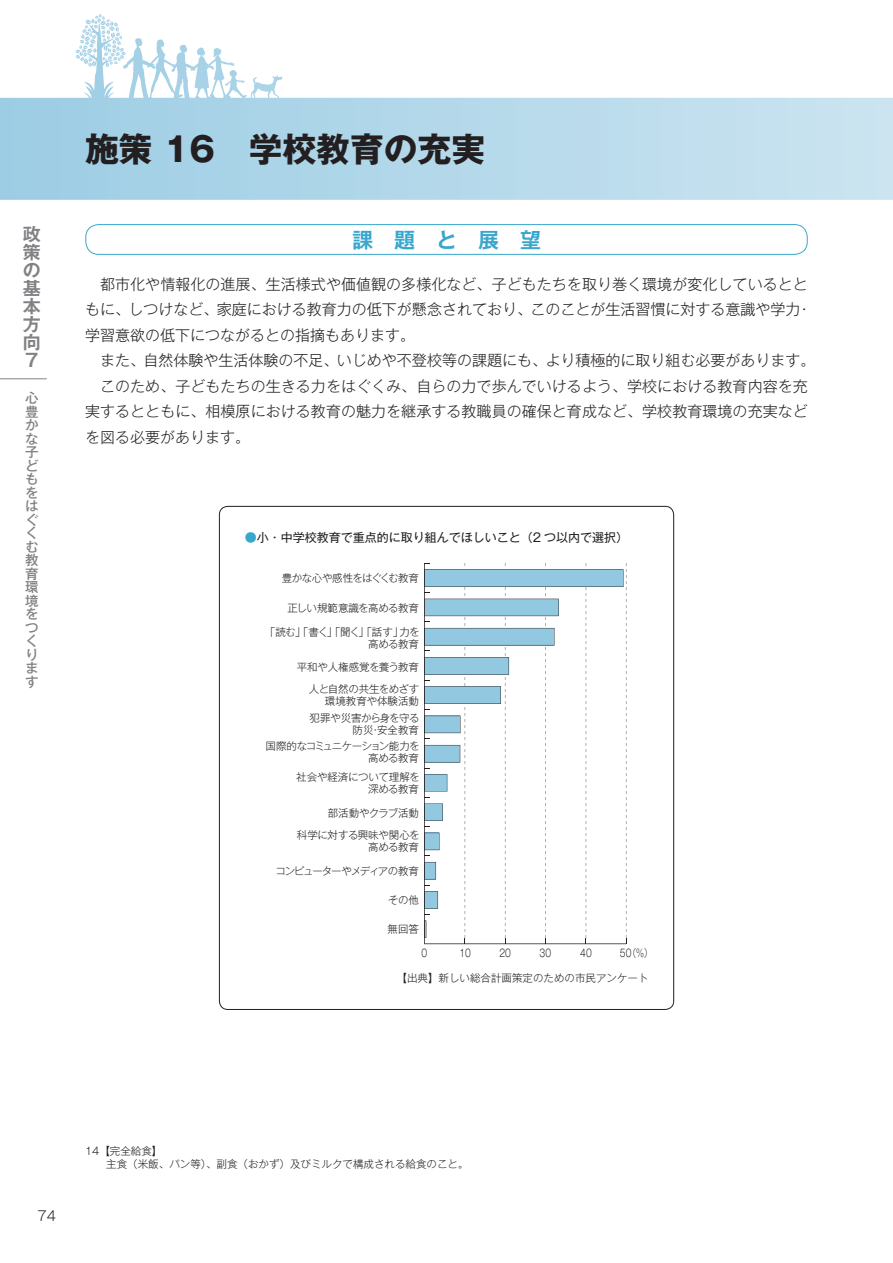
<style>
.page{position:relative;width:893px;height:1263px;background:#fff}
.page>*{position:absolute;margin:0;border:0;box-sizing:border-box;transform-origin:0 0}
.t1{font:33.75px "Gothic MB101 Pr 5 Bold 90 msp RKSJ V";color:#231f20}
.t2{font:21px "Gothic MB101 Pr 5 De Bold 90 msp RKSJ H";color:#39a7cc}
.t3{font:18px/18px "Gothic MB101 Pr 5 De Bold 90 msp RKSJ H";color:#808285;text-align:justify}
.t4{font:15px/25.5px "Gothic MB101 Pr 5 Light 90 msp RKSJ H";letter-spacing:.005em;color:#231f20}
.t5{font:13.5px/13.5px "Gothic MB101 Pr 5 Medium 90 msp RKSJ H";color:#808285}
.t6{font:13.5px "Gothic MB101 Pr 5 Light 90 msp RKSJ H";color:#231f20}
.t7{font:12px "Gothic MB101 Pr 5 Regular 90 msp RKSJ H";color:#231f20}
.t8{font:10.5px/12px "Gothic MB101 Pr 5 Light 90 msp RKSJ H";letter-spacing:-.015em;color:#231f20;text-align:right}
.t9{font:10.5px/12px "Gothic MB101 Pr 5 Light 90 msp RKSJ H";letter-spacing:-.06em;color:#231f20;text-align:right}
.t10{font:10.5px/12px "Gothic MB101 Pr 5 Light 90 msp RKSJ H";letter-spacing:-.07em;color:#231f20;text-align:right}
.t11{font:10.5px "Gothic MB101 Pr 5 Light 90 msp RKSJ H";letter-spacing:-.115em;color:#231f20}
.t12{font:10.5px "Gothic MB101 Pr 5 Light 90 msp RKSJ H";letter-spacing:-.015em;color:#231f20;scale:.8 1}
.t13{font:10.5px "Gothic MB101 Pr 5 Light 90 msp RKSJ H";letter-spacing:-.035em;color:#231f20}
.s1{color:#39a7cc}
</style>
<div class="page">
<svg style="left:0;top:14px;width:893px;height:186px"></svg>
<hr style="left:0;top:378px;width:47px;height:1px;background:#808285">
<div style="left:85px;top:224px;width:723px;height:31px;border:1px solid #39a7cc;border-radius:13px"></div>
<svg style="left:424px;top:563px;width:203px;height:381px"></svg>
<p class="t3" style="left:23px;top:228px;width:19px">政策の基本方向７</p>
<p class="t5" style="left:25px;top:393px;width:15px">心豊かな子どもをはぐくむ教育環境をつくります</p>
<h1 class="t1" style="left:85px;top:136px;width:401px">施策 16　学校教育の充実</h1>
<h2 class="t2" style="left:352px;top:232px;width:190px">課　題　と　展　望</h2>
<p class="t4" style="left:85px;top:273px;width:732px">　都市化や情報化の進展、生活様式や価値観の多様化など、子どもたちを取り巻く環境が変化しているとともに、しつけなど、家庭における教育力の低下が懸念されており、このことが生活習慣に対する意識や学力・学習意欲の低下につながるとの指摘もあります。<br>　また、自然体験や生活体験の不足、いじめや不登校等の課題にも、より積極的に取り組む必要があります。　このため、子どもたちの生きる力をはぐくみ、自らの力で歩んでいけるよう、学校における教育内容を充実するとともに、相模原における教育の魅力を継承する教職員の確保と育成など、学校教育環境の充実などを図る必要があります。</p>
<p class="t7" style="left:245px;top:533px;width:385px"><span class="s1">●</span>小・中学校教育で重点的に取り組んでほしいこと（2 つ以内で選択）</p>
<p class="t9" style="left:282px;top:573px;width:139px">豊かな心や感性をはぐくむ教育</p>
<p class="t13" style="left:288px;top:604px;width:133px">正しい規範意識を高める教育</p>
<p class="t10" style="left:265px;top:627px;width:156px">「読む」「書く」「聞く」「話す」力を高める教育</p>
<p class="t8" style="left:297px;top:662px;width:124px">平和や人権感覚を養う教育</p>
<p class="t8" style="left:309px;top:684px;width:112px">人と自然の共生をめざす環境教育や体験活動</p>
<p class="t8" style="left:309px;top:714px;width:112px">犯罪や災害から身を守る防災・安全教育</p>
<p class="t8" style="left:296px;top:772px;width:125px">社会や経済について理解を深める教育</p>
<p class="t8" style="left:297px;top:803px;width:124px;line-height:22.5px">部活動やクラブ活動<br>科学に対する興味や関心を</p>
<p class="t8" style="left:368px;top:843px;width:52px">高める教育</p>
<p class="t11" style="left:275px;top:867px;width:145px">コンピューターやメディアの教育</p>
<p class="t8" style="left:388px;top:896px;width:32px">その他</p>
<p class="t8" style="left:387px;top:925px;width:33px">無回答</p>
<p class="t9" style="left:266px;top:742px;width:156px">国際的なコミュニケーション能力を高める教育</p>
<p class="t12" style="left:421px;top:949px;width:9px">0</p>
<p class="t12" style="left:459px;top:949px;width:16px">10</p>
<p class="t12" style="left:499px;top:949px;width:16px">20</p>
<p class="t12" style="left:540px;top:949px;width:16px">30</p>
<p class="t12" style="left:580px;top:949px;width:16px">40</p>
<p class="t12" style="left:620px;top:949px;width:42px">50（%）</p>
<p class="t8" style="left:396px;top:973px;width:253px">【出典】新しい総合計画策定のための市民アンケート</p>
<p class="t6" style="left:38px;top:1211px;width:20px">74</p>
<p class="t8" style="left:106px;top:1146px;width:364px;line-height:12.8px;text-align:left;text-indent:-21px">14【完全給食】<br>主食（米飯、パン等）、副食（おかず）及びミルクで構成される給食のこと。</p>
</div>
